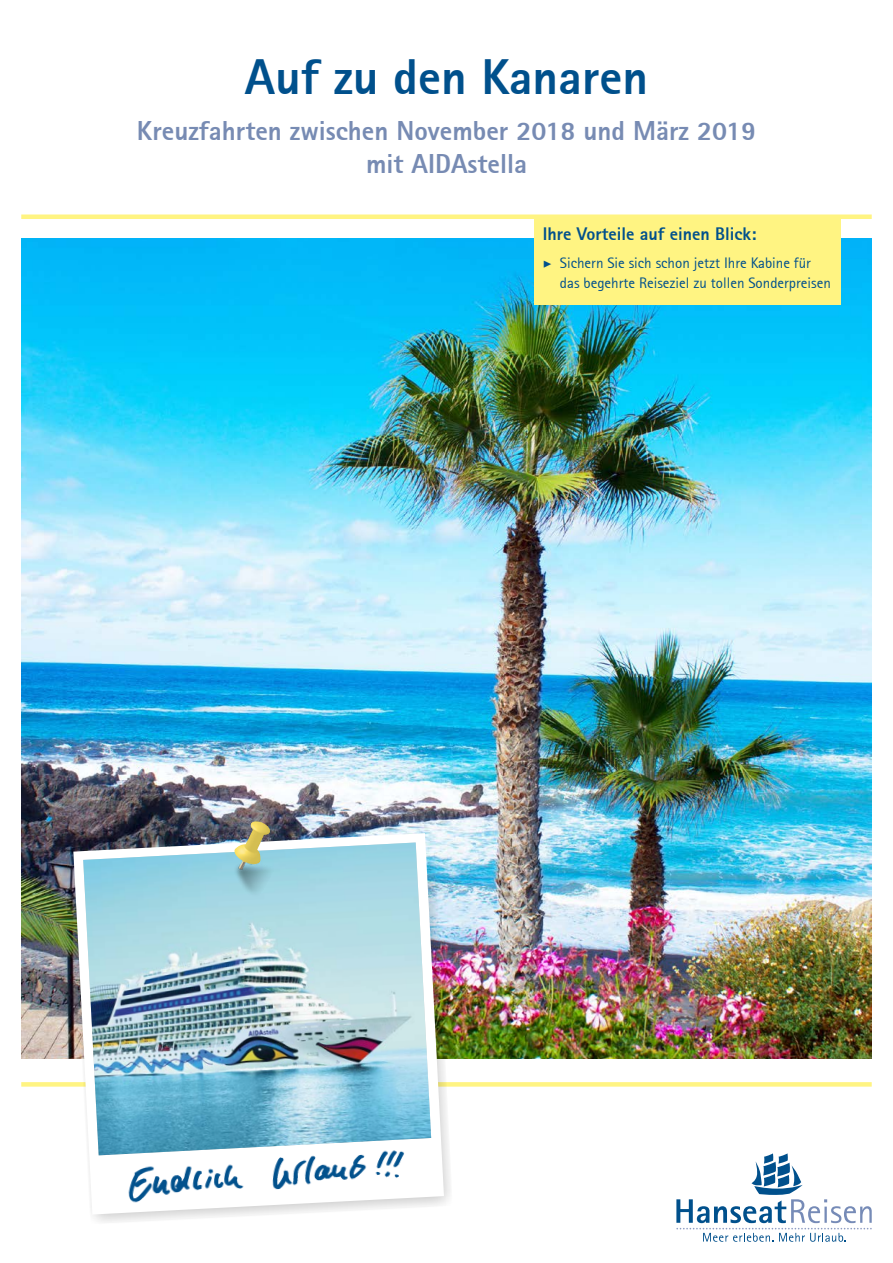
<style>
.page{position:relative;width:893px;height:1263px;background:#fff}
.page>*{position:absolute;margin:0;border:0;box-sizing:border-box;transform-origin:0 0}
.t1{font:800 49.5px "Rotis Sans Serif";color:#00508c}
.t2{font:800 27px/33px "Rotis Sans Serif";color:#778bb3;text-align:center}
.t3{font:800 18px "Rotis Sans Serif";color:#00508c}
.t4{font:15px/19.5px "Rotis Sans Serif";color:#00508c}
.s1{font-family:"Minion Pro";font-weight:700;font-style:italic}
</style>
<div class="page">
<div style="left:21px;top:1082px;width:851px;height:5px;background:#fff482"></div>
<div style="left:21px;top:214px;width:851px;height:5px;background:#fff482"></div>
<svg style="left:676px;top:1153px;width:196px;height:89px"></svg>
<img style="left:21px;top:238px;width:851px;height:821px">
<div style="left:534px;top:219px;width:307px;height:85px;background:#fff482"></div>
<img style="left:67px;top:861px;width:393px;height:361px">
<img style="left:73px;top:833px;width:371px;height:381px">
<img style="left:83px;top:842px;width:348px;height:313px">
<img style="left:234px;top:821px;width:42px;height:77px">
<img style="left:124px;top:1147px;width:286px;height:59px">
<h1 class="t1" style="left:245px;top:46px;width:405px">Auf zu den Kanaren</h1>
<h2 class="t2" style="left:137px;top:114px;width:621px">Kreuzfahrten zwischen November 2018 und März 2019 mit AIDAstella</h2>
<p class="t3" style="left:543px;top:223px;width:215px">Ihre Vorteile auf einen Blick:</p>
<p class="t4" style="left:560px;top:253px;width:272px;text-indent:-17px"><span class="s1">▶</span> Sichern Sie sich schon jetzt Ihre Kabine für das begehrte Reiseziel zu tollen Sonderpreisen</p>
</div>
